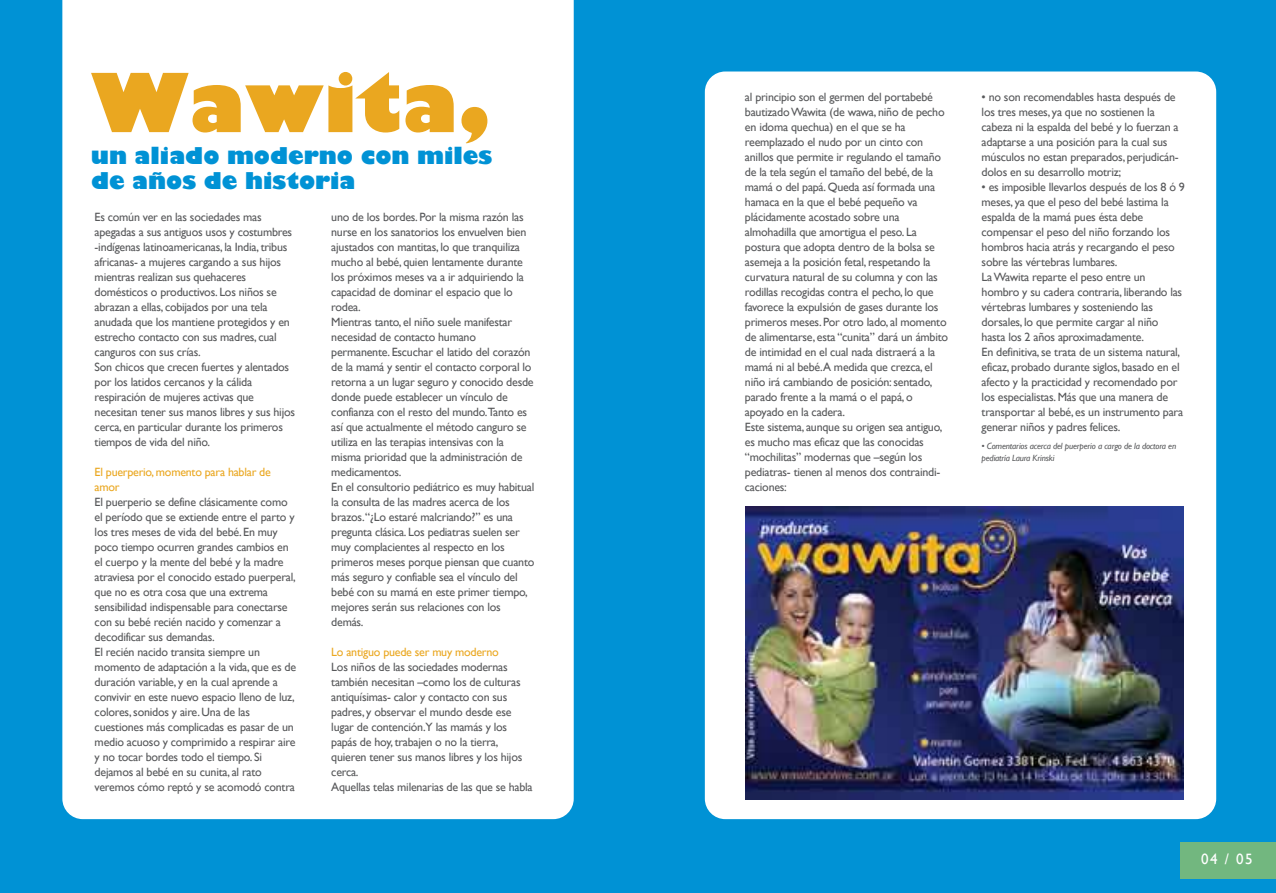
<style>
.page{position:relative;width:1276px;height:893px;background:#0092d5}
.page>*{position:absolute;margin:0;border:0;box-sizing:border-box;transform-origin:0 0}
.t1{font:800 79.5px "Gill Sans";color:#eaa720}
.t2{font:800 22.5px/25.5px "Gill Sans";color:#0092d5}
.t3{font:15px "Gill Sans";color:#fff}
.t4{font:12px/15px "Gill Sans";letter-spacing:-.02em;color:#57585a}
.t5{font:12px/15px "Gill Sans";letter-spacing:-.02em;color:#eaa720}
.t6{font:italic 9px/12px "Gill Sans";letter-spacing:-.02em;color:#57585a}
</style>
<div class="page">
<div style="left:62px;top:0;width:512px;height:819px;background:#fff"></div>
<div style="left:705px;top:72px;width:511px;height:747px;background:#fff;border-radius:20px"></div>
<img style="left:745px;top:507px;width:438px;height:292px">
<div style="left:1180px;top:842px;width:96px;height:37px;background:#72b77f"></div>
<h1 class="t1" style="left:91px;top:53px;width:401px">Wawita,</h1>
<h2 class="t2" style="left:91px;top:144px;width:403px">un aliado moderno con miles de años de historia</h2>
<p class="t4" style="left:95px;top:210px;width:202px">Es común ver en las sociedades mas apegadas a sus antiguos usos y costumbres -indígenas latinoamericanas, la India, tribus africanas- a mujeres cargando a sus hijos mientras realizan sus quehaceres domésticos o productivos. Los niños se abrazan a ellas, cobijados por una tela anudada que los mantiene protegidos y en estrecho contacto con sus madres, cual canguros con sus crías.<br>Son chicos que crecen fuertes y alentados por los latidos cercanos y la cálida respiración de mujeres activas que necesitan tener sus manos libres y sus hijos cerca, en particular durante los primeros tiempos de vida del niño.</p>
<p class="t5" style="left:95px;top:465px;width:178px">El puerperio, momento para hablar de amor</p>
<p class="t4" style="left:95px;top:495px;width:203px">El puerperio se define clásicamente como el período que se extiende entre el parto y los tres meses de vida del bebé. En muy poco tiempo ocurren grandes cambios en el cuerpo y la mente del bebé y la madre atraviesa por el conocido estado puerperal, que no es otra cosa que una extrema sensibilidad indispensable para conectarse con su bebé recién nacido y comenzar a decodificar sus demandas.<br>El recién nacido transita siempre un momento de adaptación a la vida, que es de duración variable, y en la cual aprende a convivir en este nuevo espacio lleno de luz, colores, sonidos y aire. Una de las cuestiones más complicadas es pasar de un medio acuoso y comprimido a respirar aire y no tocar bordes todo el tiempo. Si dejamos al bebé en su cunita, al rato veremos cómo reptó y se acomodó contra</p>
<p class="t4" style="left:331px;top:210px;width:205px">uno de los bordes. Por la misma razón las nurse en los sanatorios los envuelven bien ajustados con mantitas, lo que tranquiliza mucho al bebé, quien lentamente durante los próximos meses va a ir adquiriendo la capacidad de dominar el espacio que lo rodea.<br>Mientras tanto, el niño suele manifestar necesidad de contacto humano permanente. Escuchar el latido del corazón de la mamá y sentir el contacto corporal lo retorna a un lugar seguro y conocido desde donde puede establecer un vínculo de confianza con el resto del mundo.Tanto es así que actualmente el método canguro se utiliza en las terapias intensivas con la misma prioridad que la administración de medicamentos.<br>En el consultorio pediátrico es muy habitual la consulta de las madres acerca de los brazos.“¿Lo estaré malcriando?” es una pregunta clásica. Los pediatras suelen ser muy complacientes al respecto en los primeros meses porque piensan que cuanto más seguro y confiable sea el vínculo del bebé con su mamá en este primer tiempo, mejores serán sus relaciones con los demás.</p>
<p class="t5" style="left:331px;top:645px;width:169px">Lo antiguo puede ser muy moderno</p>
<p class="t4" style="left:331px;top:660px;width:203px">Los niños de las sociedades modernas también necesitan –como los de culturas antiquísimas- calor y contacto con sus padres, y observar el mundo desde ese lugar de contención.Y las mamás y los papás de hoy, trabajen o no la tierra, quieren tener sus manos libres y los hijos cerca.<br>Aquellas telas milenarias de las que se habla</p>
<p class="t4" style="left:745px;top:90px;width:205px">al principio son el germen del portabebé bautizado Wawita (de wawa, niño de pecho en idoma quechua) en el que se ha reemplazado el nudo por un cinto con anillos que permite ir regulando el tamaño de la tela según el tamaño del bebé, de la mamá o del papá. Queda así formada una hamaca en la que el bebé pequeño va plácidamente acostado sobre una almohadilla que amortigua el peso. La postura que adopta dentro de la bolsa se asemeja a la posición fetal, respetando la curvatura natural de su columna y con las rodillas recogidas contra el pecho, lo que favorece la expulsión de gases durante los primeros meses. Por otro lado, al momento de alimentarse, esta “cunita” dará un ámbito de intimidad en el cual nada distraerá a la mamá ni al bebé.A medida que crezca, el niño irá cambiando de posición: sentado, parado frente a la mamá o el papá, o apoyado en la cadera.<br>Este sistema, aunque su origen sea antiguo, es mucho mas eficaz que las conocidas “mochilitas” modernas que –según los pediatras- tienen al menos dos contraindi&shy;caciones:</p>
<p class="t4" style="left:981px;top:90px;width:199px">• no son recomendables hasta después de los tres meses, ya que no sostienen la cabeza ni la espalda del bebé y lo fuerzan a adaptarse a una posición para la cual sus músculos no estan preparados, perjudicán&shy;dolos en su desarrollo motriz;</p>
<p class="t4" style="left:981px;top:180px;width:205px">• es imposible llevarlos después de los 8 ó 9 meses, ya que el peso del bebé lastima la espalda de la mamá pues ésta debe compensar el peso del niño forzando los hombros hacia atrás y recargando el peso sobre las vértebras lumbares.<br>La Wawita reparte el peso entre un hombro y su cadera contraria, liberando las vértebras lumbares y sosteniendo las dorsales, lo que permite cargar al niño hasta los 2 años aproximadamente.<br>En definitiva, se trata de un sistema natural, eficaz, probado durante siglos, basado en el afecto y la practicidad y recomendado por los especialistas. Más que una manera de transportar al bebé, es un instrumento para generar niños y padres felices.</p>
<p class="t6" style="left:981px;top:440px;width:196px">• Comentarios acerca del puerperio a cargo de la doctora en pediatría Laura Krinski</p>
<p class="t3" style="left:1201px;top:850px;width:53px">04 / 05</p>
</div>
